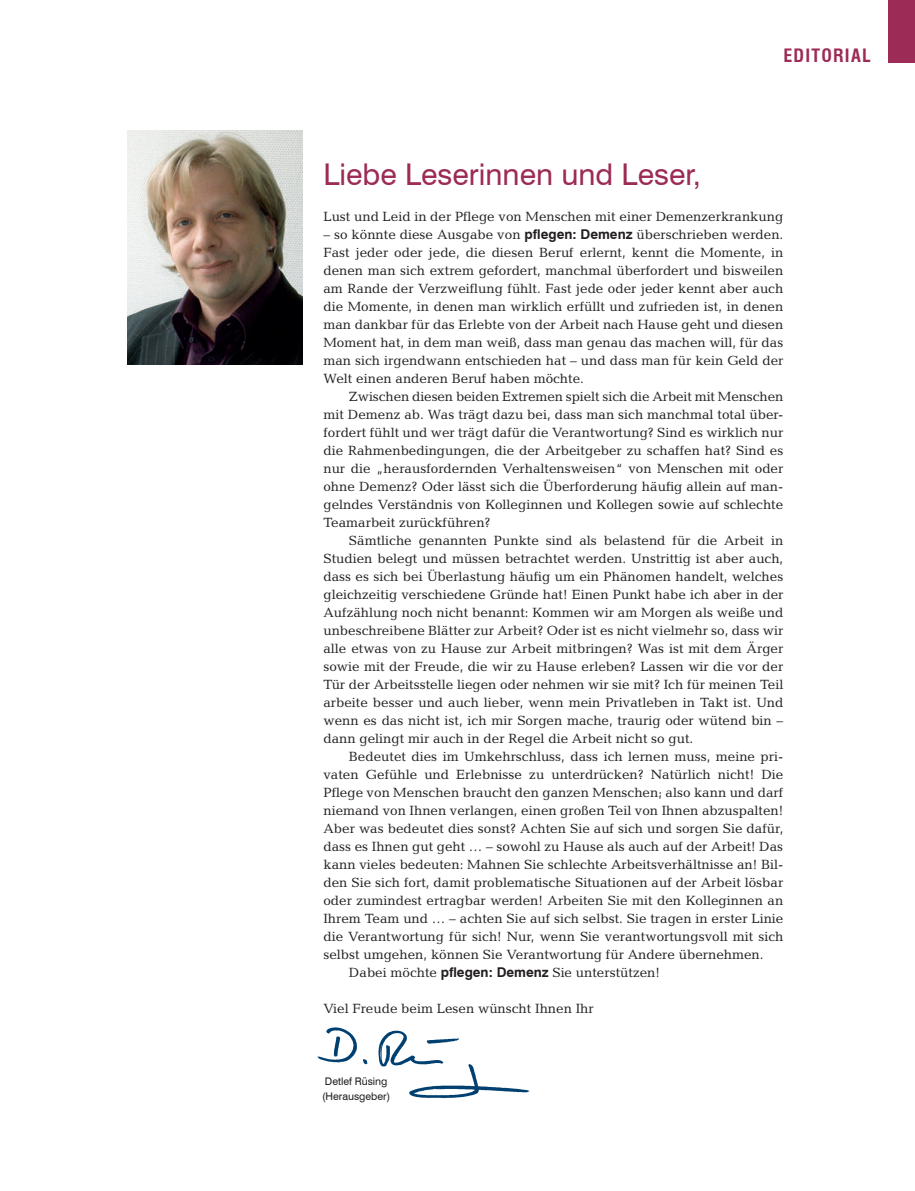
<style>
.page{position:relative;width:915px;height:1191px;background:#fff}
.page>*{position:absolute;margin:0;border:0;box-sizing:border-box;transform-origin:0 0}
.t1{font:30px "Swiss 721 BT";color:#9c2b56}
.t2{font:700 condensed 18px "Swiss 721 BT";letter-spacing:.07em;color:#9c2b56}
.t3{font:13.5px/18px "Candida Std";color:#231f20;text-align:justify}
.t4{font:10.5px/15px "Swiss 721 BT";color:#231f20}
.s1{font-family:"Swiss 721 BT";font-weight:700}
</style>
<div class="page">
<div style="left:887px;top:0;width:27px;height:62px;background:#9c2b56"></div>
<img style="left:128px;top:131px;width:174px;height:234px">
<img style="left:317px;top:1027px;width:213px;height:72px">
<h1 class="t1" style="left:323px;top:156px;width:379px">Liebe Leserinnen und Leser,</h1>
<h2 class="t2" style="left:783px;top:45px;width:89px">EDITORIAL</h2>
<p class="t3" style="left:323px;top:207px;width:461px">Lust und Leid in der Pflege von Menschen mit einer Demenzerkrankung</p>
<p class="t3" style="left:323px;top:225px;width:461px">– so könnte diese Ausgabe von <span class="s1">pflegen: Demenz</span> überschrieben werden.<br>Fast jeder oder jede, die diesen Beruf erlernt, kennt die Momente, in denen man sich extrem gefordert, manchmal überfordert und bisweilen am Rande der Verzweiflung fühlt. Fast jede oder jeder kennt aber auch die Momente, in denen man wirklich erfüllt und zufrieden ist, in denen man dankbar für das Erlebte von der Arbeit nach Hause geht und diesen Moment hat, in dem man weiß, dass man genau das machen will, für das man sich irgendwann entschieden hat – und dass man für kein Geld der Welt einen anderen Beruf haben möchte.</p>
<p class="t3" style="left:323px;top:387px;width:461px;text-indent:26px">Zwischen diesen beiden Extremen spielt sich die Arbeit mit Menschen mit Demenz ab. Was trägt dazu bei, dass man sich manchmal total über&shy;fordert fühlt und wer trägt dafür die Verantwortung? Sind es wirklich nur die Rahmenbedingungen, die der Arbeitgeber zu schaffen hat? Sind es nur die „herausfordernden Verhaltensweisen“ von Menschen mit oder ohne Demenz? Oder lässt sich die Überforderung häufig allein auf man&shy;gelndes Verständnis von Kolleginnen und Kollegen sowie auf schlechte Teamarbeit zurückführen?</p>
<p class="t3" style="left:323px;top:531px;width:461px;text-indent:26px">Sämtliche genannten Punkte sind als belastend für die Arbeit in Studien belegt und müssen betrachtet werden. Unstrittig ist aber auch, dass es sich bei Überlastung häufig um ein Phänomen handelt, welches gleichzeitig verschiedene Gründe hat! Einen Punkt habe ich aber in der Aufzählung noch nicht benannt: Kommen wir am Morgen als weiße und unbeschreibene Blätter zur Arbeit? Oder ist es nicht vielmehr so, dass wir alle etwas von zu Hause zur Arbeit mitbringen? Was ist mit dem Ärger sowie mit der Freude, die wir zu Hause erleben? Lassen wir die vor der Tür der Arbeitsstelle liegen oder nehmen wir sie mit? Ich für meinen Teil arbeite besser und auch lieber, wenn mein Privatleben in Takt ist. Und wenn es das nicht ist, ich mir Sorgen mache, traurig oder wütend bin – dann gelingt mir auch in der Regel die Arbeit nicht so gut.</p>
<p class="t3" style="left:349px;top:747px;width:436px">Bedeutet dies im Umkehrschluss, dass ich lernen muss, meine pri-</p>
<p class="t3" style="left:323px;top:765px;width:461px">vaten Gefühle und Erlebnisse zu unterdrücken? Natürlich nicht! Die</p>
<p class="t3" style="left:323px;top:783px;width:461px">Pflege von Menschen braucht den ganzen Menschen; also kann und darf</p>
<p class="t3" style="left:323px;top:801px;width:461px">niemand von Ihnen verlangen, einen großen Teil von Ihnen abzuspalten!</p>
<p class="t3" style="left:323px;top:819px;width:461px">Aber was bedeutet dies sonst? Achten Sie auf sich und sorgen Sie dafür,</p>
<p class="t3" style="left:323px;top:837px;width:461px">dass es Ihnen gut geht … – sowohl zu Hause als auch auf der Arbeit! Das</p>
<p class="t3" style="left:323px;top:855px;width:461px">kann vieles bedeuten: Mahnen Sie schlechte Arbeitsverhältnisse an! Bil-</p>
<p class="t3" style="left:323px;top:873px;width:461px">den Sie sich fort, damit problematische Situationen auf der Arbeit lösbar</p>
<p class="t3" style="left:323px;top:891px;width:461px">oder zumindest ertragbar werden! Arbeiten Sie mit den Kolleginnen an</p>
<p class="t3" style="left:323px;top:909px;width:461px">Ihrem Team und … – achten Sie auf sich selbst. Sie tragen in erster Linie</p>
<p class="t3" style="left:323px;top:927px;width:461px">die Verantwortung für sich! Nur, wenn Sie verantwortungsvoll mit sich</p>
<p class="t3" style="left:323px;top:945px;width:441px">selbst umgehen, können Sie Verantwortung für Andere übernehmen.</p>
<p class="t3" style="left:349px;top:963px;width:312px">Dabei möchte <span class="s1">pflegen: Demenz</span> Sie unterstützen!</p>
<p class="t3" style="left:323px;top:999px;width:272px">Viel Freude beim Lesen wünscht Ihnen Ihr</p>
<p class="t4" style="left:322px;top:1073px;width:70px">Detlef Rüsing (Herausgeber)</p>
</div>
